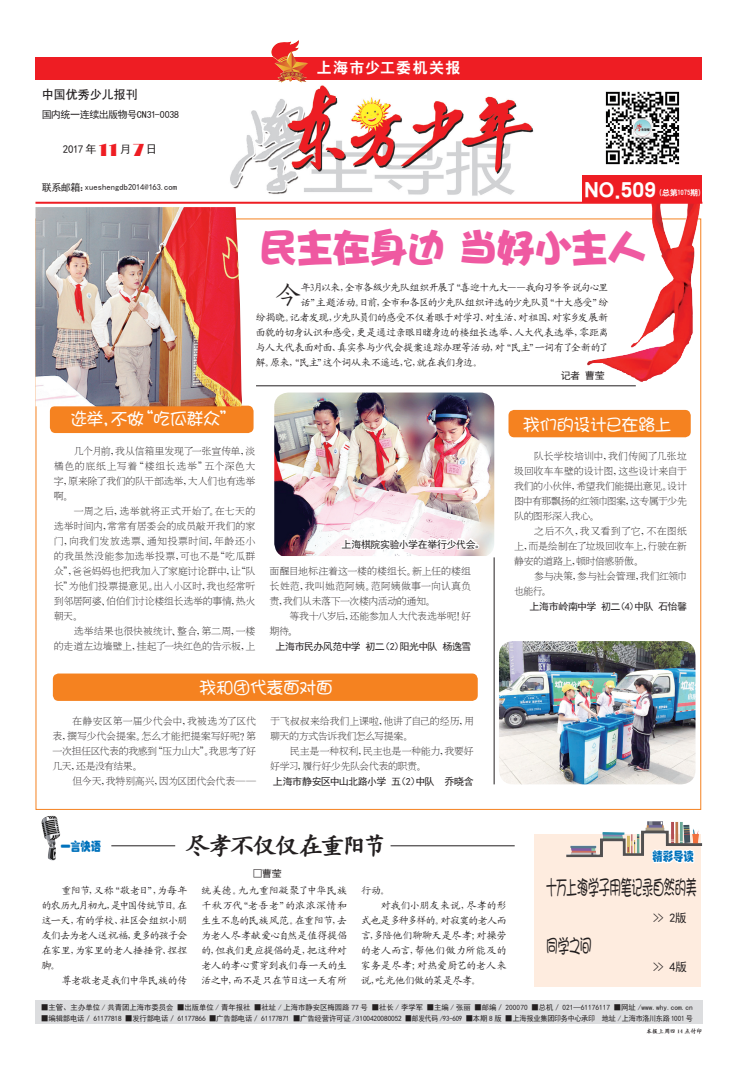
<style>
.page{position:relative;width:738px;height:1078px;background:#fff}
.page>*{position:absolute;margin:0;border:0;box-sizing:border-box;transform-origin:0 0}
.t1{font:40px "DFP Hai Bao W12";letter-spacing:-.075em;color:#ef59a1}
.t2{font:25px "H Yc 3 gj";letter-spacing:-.12em;color:#231f20}
.t3{font:25px "Kai Ti GB2312";color:#231f20}
.t4{font:22px "H Yb 2 gj";color:#fff}
.t5{font:21.6px "DFP Shao Nv W5";letter-spacing:-.09em;color:#231f20;scale:.55 1}
.t6{font:20px "DFP Shao Nv W5";color:#231f20;scale:.63 1}
.t7{font:18px "DFP Shao Nv W5";letter-spacing:-.08em;color:#fff}
.t8{font:15px "H Yb 2 gj";letter-spacing:.085em;color:#fff}
.t9{font:12.4px "H Yo 1 gj";letter-spacing:-.015em;color:#0072bc;scale:.84 1}
.t10{font:12px "H Yb 1 gj";color:#231f20}
.t11{font:12px "Sim Hei";color:#231f20}
.t12{font:11px "Sim Hei";letter-spacing:-.025em;color:#231f20}
.t13{font:10px/15px "H Ya 2 gj";letter-spacing:-.035em;color:#231f20;text-align:justify}
.t14{font:10px/15px "Kai Ti GB2312";letter-spacing:-.045em;color:#231f20;text-align:justify}
.t15{font:10px "Sim Hei";letter-spacing:-.045em;color:#231f20}
.t16{font:10px "Kai Ti GB2312";letter-spacing:-.09em;color:#231f20}
.t17{font:10px "Kai Ti GB2312";letter-spacing:-.065em;color:#231f20}
.t18{font:10px "Kai Ti GB2312";letter-spacing:-.015em;color:#231f20}
.t19{font:10px "Kai Ti GB2312";color:#231f20}
.t20{font:10px "Kai Ti GB2312";letter-spacing:.025em;color:#231f20}
.t21{font:10px "Kai Ti GB2312";letter-spacing:-.01em;color:#231f20}
.t22{font:8.5px "Sim Hei";letter-spacing:.005em;color:#231f20}
.t23{font:8px "H Ye 4 gj";letter-spacing:-.085em;color:#fff}
.t24{font:7.5px "Sim Hei";letter-spacing:-.02em;color:#231f20}
.t25{font:7.5px "Sim Hei";color:#231f20}
.t26{font:6px "H Yc 3 gj";color:#231f20}
.s1{font-family:"Broadway";font-size:18px;color:#ee1d23}
.s2{font-size:10px}
</style>
<div class="page">
<img style="left:585px;top:204px;width:114px;height:178px">
<div style="left:53px;top:673px;width:424px;height:27px;background:#f58220;border-radius:6px"></div>
<div style="left:508px;top:410px;width:182px;height:27px;background:#f58220;border-radius:6px"></div>
<div style="left:50px;top:405px;width:203px;height:28px;background:#f58220;border-radius:6px"></div>
<img style="left:230px;top:85px;width:304px;height:111px">
<img style="left:605px;top:91px;width:75px;height:74px">
<div style="left:35px;top:57px;width:666px;height:22px;background:#ee1d23"></div>
<div style="left:582px;top:175px;width:119px;height:28px;background:#ee1d23"></div>
<hr style="left:35px;top:202px;width:666px;height:2px;background:#ee1d23">
<div style="left:35px;top:1000px;width:667px;height:24px;background:#dcdddf"></div>
<img style="left:271px;top:41px;width:27px;height:32px">
<div style="left:534px;top:834px;width:166px;height:152px;background:#feecdf"></div>
<img style="left:566px;top:821px;width:135px;height:35px">
<svg style="left:649px;top:834px;width:46px;height:29px"></svg>
<img style="left:41px;top:815px;width:17px;height:45px">
<svg style="left:58px;top:808px;width:46px;height:30px"></svg>
<hr style="left:390px;top:845px;width:124px;height:1px;background:#231f20">
<hr style="left:111px;top:845px;width:64px;height:1px;background:#231f20">
<img style="left:499px;top:641px;width:196px;height:143px">
<img style="left:274px;top:392px;width:220px;height:164px">
<img style="left:35px;top:207px;width:208px;height:199px">
<hr style="left:256px;top:385px;width:379px;height:1px;background:#231f20">
<svg style="left:339px;top:529px;width:142px;height:24px"></svg>
<hr style="left:493px;top:557px;width:1px;height:227px;background:#231f20">
<p class="t10" style="left:42px;top:88px;width:98px">中国优秀少儿报刊</p>
<p class="t15" style="left:42px;top:109px;width:139px">国内统一连续出版物号CN31-0038</p>
<p class="t12" style="left:63px;top:144px;width:95px">2017年<span class="s1">11</span>月<span class="s1">7</span>日</p>
<p class="t22" style="left:42px;top:183px;width:137px"><span class="s2">联系邮箱：</span>xueshengdb2014@163.com</p>
<h3 class="t8" style="left:316px;top:60px;width:145px">上海市少工委机关报</h3>
<h3 class="t4" style="left:584px;top:180px;width:73px">NO.509</h3>
<p class="t23" style="left:654px;top:189px;width:52px">（总第1075期）</p>
<h1 class="t1" style="left:258px;top:227px;width:390px">民主在身边 当好小主人</h1>
<h2 class="t3" style="left:275px;top:282px;width:26px">今</h2>
<p class="t16" style="left:300px;top:282px;width:309px">年3月以来，全市各级少先队组织开展了“喜迎十九大——我向习爷爷说句心里</p>
<p class="t17" style="left:300px;top:297px;width:309px">话”主题活动。日前，全市和各区的少先队组织评选的少先队员“十大感受”纷</p>
<p class="t14" style="left:256px;top:310px;width:354px">纷揭晓。记者发现，少先队员们的感受不仅着眼于对学习、对生活、对祖国、对家乡发展新</p>
<p class="t14" style="left:256px;top:325px;width:354px">面貌的切身认识和感受，更是通过亲眼目睹身边的楼组长选举、人大代表选举，零距离</p>
<p class="t14" style="left:256px;top:340px;width:354px">与人大代表面对面、真实参与少代会提案追踪办理等活动，对“民主”一词有了全新的了</p>
<p class="t14" style="left:256px;top:355px;width:228px">解。原来，“民主”这个词从来不遥远，它，就在我们身边。</p>
<p class="t15" style="left:560px;top:370px;width:45px">记者 曹莹</p>
<h3 class="t7" style="left:70px;top:410px;width:168px">选举，不做“吃瓜群众”</h3>
<h3 class="t7" style="left:522px;top:415px;width:151px">我们的设计已在路上</h3>
<p class="t13" style="left:54px;top:443px;width:203px;text-indent:20px">几个月前，我从信箱里发现了一张宣传单，淡橘色的底纸上写着“楼组长选举”五个深色大字，原来除了我们的队干部选举，大人们也有选举啊。</p>
<p class="t13" style="left:54px;top:503px;width:203px;text-indent:20px">一周之后，选举就将正式开始了。在七天的选举时间内，常常有居委会的成员敲开我们的家门，向我们发放选票、通知投票时间，年龄还小的我虽然没能参加选举投票，可也不是“吃瓜群众”，爸爸妈妈也把我加入了家庭讨论群中，让“队长”为他们投票提意见。出入小区时，我也经常听到邻居阿婆、伯伯们讨论楼组长选举的事情，热火朝天。</p>
<p class="t13" style="left:54px;top:623px;width:203px;text-align:right">选举结果也很快被统计、整合，第二周，一楼<br>的走道左边墙壁上，挂起了一块红色的告示板，上</p>
<p class="t15" style="left:341px;top:539px;width:144px">上海棋院实验小学在举行少代会。</p>
<p class="t13" style="left:269px;top:563px;width:203px">面醒目地标注着这一楼的楼组长。新上任的楼组长姓范，我叫她范阿姨。范阿姨做事一向认真负责，我们从未落下一次楼内活动的通知。</p>
<p class="t13" style="left:269px;top:608px;width:203px;text-indent:20px">等我十八岁后，还能参加人大代表选举呢！好期待。</p>
<p class="t15" style="left:275px;top:640px;width:197px">上海市民办风范中学 初二（2）阳光中队 杨逸雪</p>
<h3 class="t7" style="left:199px;top:678px;width:136px">我和团代表面对面</h3>
<p class="t13" style="left:52px;top:713px;width:205px;text-indent:20px">在静安区第一届少代会中，我被选为了区代表，撰写少代会提案。怎么才能把提案写好呢？第一次担任区代表的我感到“压力山大”。我思考了好几天，还是没有结果。</p>
<p class="t13" style="left:72px;top:773px;width:185px">但今天，我特别高兴，因为区团代会代表——</p>
<p class="t13" style="left:270px;top:713px;width:205px">于飞叔叔来给我们上课啦，他讲了自己的经历，用聊天的方式告诉我们怎么写提案。</p>
<p class="t13" style="left:270px;top:743px;width:205px;text-indent:20px">民主是一种权利，民主也是一种能力，我要好好学习，履行好少先队会代表的职责。</p>
<p class="t15" style="left:273px;top:775px;width:202px">上海市静安区中山北路小学 五（2）中队 乔晓含</p>
<p class="t13" style="left:513px;top:448px;width:174px;text-indent:20px">队长学校培训中，我们传阅了几张垃圾回收车车壁的设计图，这些设计来自于我们的小伙伴，希望我们能提出意见。设计图中有那飘扬的红领巾图案，这专属于少先队的图形深入我心。</p>
<p class="t13" style="left:513px;top:523px;width:174px;text-indent:20px">之后不久，我又看到了它，不在图纸上，而是绘制在了垃圾回收车上，行驶在新静安的道路上，顿时倍感骄傲。</p>
<p class="t13" style="left:513px;top:568px;width:174px;text-indent:20px">参与决策，参与社会管理，我们红领巾也能行。</p>
<p class="t15" style="left:529px;top:601px;width:159px">上海市岭南中学 初二（4）中队 石怡馨</p>
<p class="t9" style="left:60px;top:840px;width:50px">一言快语</p>
<h2 class="t2" style="left:185px;top:833px;width:203px">尽孝不仅仅在重阳节</h2>
<p class="t15" style="left:252px;top:867px;width:30px">□曹莹</p>
<p class="t14" style="left:42px;top:882px;width:147px;text-indent:20px">重阳节，又称“敬老日”，为每年的农历九月初九，是中国传统节日。在这一天，有的学校、社区会组织小朋友们去为老人送祝福，更多的孩子会在家里，为家里的老人捶捶背、捏捏脚。</p>
<p class="t14" style="left:62px;top:972px;width:127px">尊老敬老是我们中华民族的传</p>
<p class="t14" style="left:201px;top:882px;width:147px">统美德。九九重阳凝聚了中华民族千秋万代“老吾老”的浓浓深情和生生不息的民族风范。在重阳节，去为老人尽孝献爱心自然是值得提倡的，但我们更应提倡的是，把这种对老人的孝心贯穿到我们每一天的生活之中，而不是只在节日这一天有所</p>
<p class="t14" style="left:361px;top:882px;width:31px">行动。</p>
<p class="t21" style="left:381px;top:899px;width:127px">对我们小朋友来说，尽孝的形</p>
<p class="t14" style="left:361px;top:912px;width:147px">式也是多种多样的。对寂寞的老人而</p>
<p class="t19" style="left:361px;top:929px;width:147px">言，多陪他们聊聊天是尽孝；对操劳</p>
<p class="t20" style="left:361px;top:944px;width:147px">的老人而言，帮他们做力所能及的</p>
<p class="t18" style="left:360px;top:959px;width:147px">家务是尽孝；对热爱厨艺的老人来</p>
<p class="t18" style="left:361px;top:974px;width:121px">说，吃光他们做的菜是尽孝。</p>
<p class="t9" style="left:652px;top:850px;width:50px">精彩导读</p>
<h3 class="t5" style="left:545px;top:876px;width:276px">十万上海学子用笔记录自然的美</h3>
<h3 class="t6" style="left:545px;top:935px;width:75px">同学之间</h3>
<p class="t11" style="left:652px;top:911px;width:35px">&gt;&gt; 2版</p>
<p class="t11" style="left:652px;top:960px;width:35px">&gt;&gt; 4版</p>
<p class="t25" style="left:41px;top:1002px;width:652px">■主管、主办单位 / 共青团上海市委员会 ■出版单位 / 青年报社 ■社址 / 上海市静安区梅园路 77 号 ■社长 / 李学军 ■主编 / 张丽 ■邮编／ 200070 ■总机／ 021—61176117 ■网址 /www.why.com.cn</p>
<p class="t24" style="left:41px;top:1013px;width:652px">■编辑部电话／ 61177818 ■发行部电话／ 61177866 ■广告部电话／ 61177871 ■广告经营许可证 /3100420080052 ■邮发代码 /93-609 ■本期 8 版 ■上海报业集团印务中心承印 地址 /上海市洛川东路 1001 号</p>
<p class="t26" style="left:646px;top:1028px;width:57px">本报上周四 14 点付印</p>
</div>
